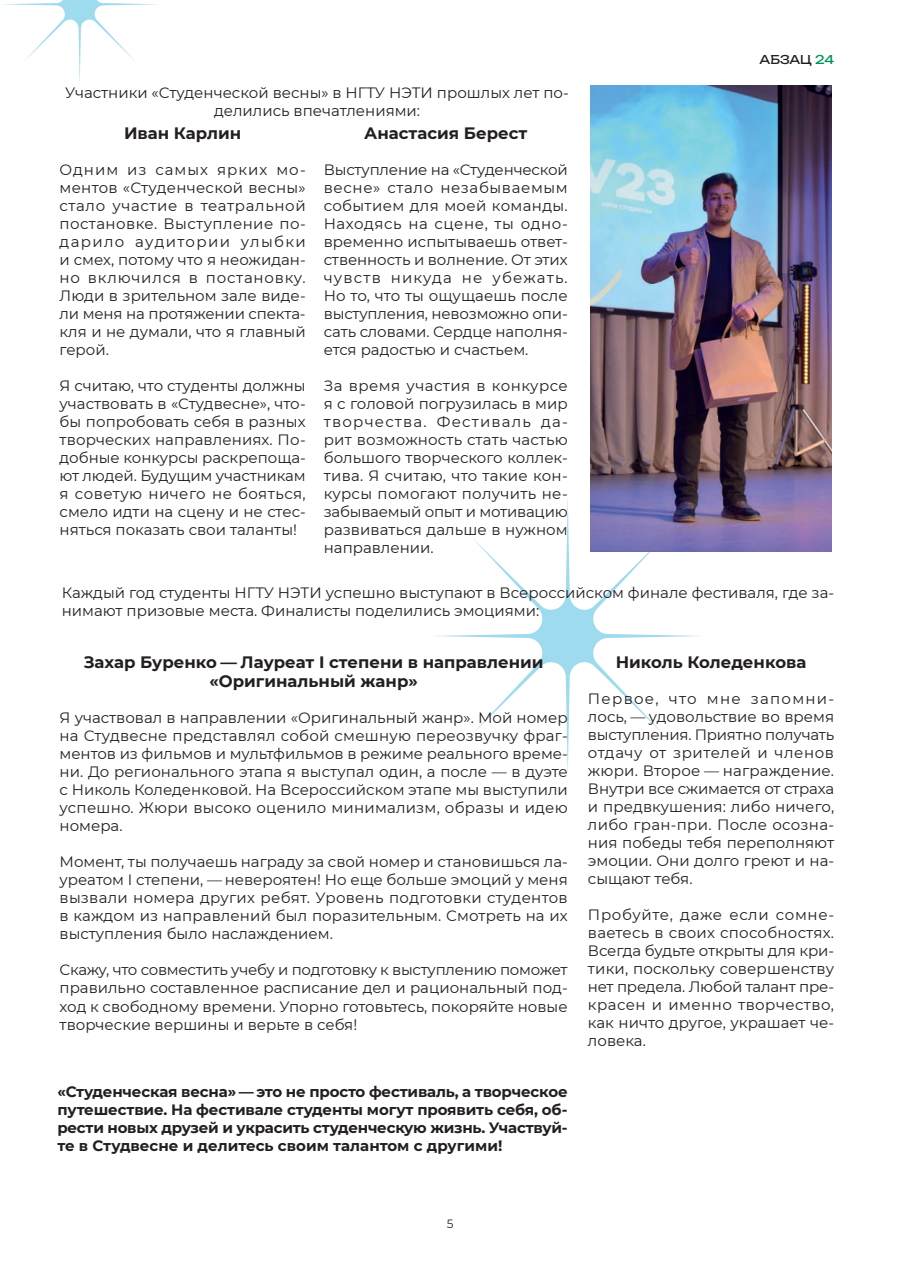
<style>
.page{position:relative;width:898px;height:1272px;background:#fff}
.page>*{position:absolute;margin:0;border:0;box-sizing:border-box;transform-origin:0 0}
.t1{font:700 16.5px/19.8px "Montserrat";color:#231f20;text-align:center}
.t2{font:15px/18px "Montserrat";color:#231f20;text-align:justify}
.t3{font:700 15px/18px "Montserrat";color:#231f20;text-align:justify}
.t4{font:12px "Unbounded";color:#231f20}
.t5{font:12px "Montserrat";color:#231f20}
.s1{color:#009258}
</style>
<div class="page">
<svg style="left:2px;top:0;width:155px;height:84px"></svg>
<svg style="left:436px;top:499px;width:263px;height:274px"></svg>
<img style="left:590px;top:85px;width:241px;height:467px">
<p class="t2" style="left:65px;top:83px;width:505px;text-align:center">Участники «Студенческой весны» в НГТУ НЭТИ прошлых лет по&shy;делились впечатлениями:</p>
<p class="t1" style="left:124px;top:123px;width:119px">Иван Карлин</p>
<p class="t2" style="left:60px;top:160px;width:248px">Одним из самых ярких мо&shy;ментов «Студенческой весны» стало участие в театральной постановке. Выступление по&shy;дарило аудитории улыбки и смех, потому что я неожидан&shy;но включился в постановку.<br>Люди в зрительном зале виде&shy;ли меня на протяжении спекта&shy;кля и не думали, что я главный герой.</p>
<p class="t2" style="left:60px;top:376px;width:248px">Я считаю, что студенты должны участвовать в «Студвесне», что&shy;бы попробовать себя в разных творческих направлениях. По&shy;добные конкурсы раскрепоща&shy;ют людей. Будущим участникам я советую ничего не бояться, смело идти на сцену и не стес&shy;няться показать свои таланты!</p>
<p class="t1" style="left:364px;top:122px;width:165px">Анастасия Берест</p>
<p class="t2" style="left:323px;top:160px;width:245px">Выступление на «Студенческой весне» стало незабываемым событием для моей команды.<br>Находясь на сцене, ты одно&shy;временно испытываешь ответ&shy;ственность и волнение. От этих чувств никуда не убежать.<br>Но то, что ты ощущаешь после выступления, невозможно опи&shy;сать словами. Сердце наполня&shy;ется радостью и счастьем.</p>
<p class="t2" style="left:323px;top:376px;width:245px">За время участия в конкурсе я с головой погрузилась в мир творчества. Фестиваль да&shy;рит возможность стать частью большого творческого коллек&shy;тива. Я считаю, что такие кон&shy;курсы помогают получить не&shy;забываемый опыт и мотивацию развиваться дальше в нужном направлении.</p>
<p class="t4" style="left:759px;top:50px;width:76px">АБЗАЦ <span class="s1">24</span></p>
<p class="t2" style="left:62px;top:583px;width:773px">Каждый год студенты НГТУ НЭТИ успешно выступают в Всероссийском финале фестиваля, где за&shy;нимают призовые места. Финалисты поделились эмоциями:</p>
<p class="t1" style="left:615px;top:651px;width:192px">Николь Коледенкова</p>
<p class="t2" style="left:587px;top:688px;width:248px">Первое, что мне запомни&shy;лось, — удовольствие во время выступления. Приятно получать отдачу от зрителей и членов жюри. Второе — награждение.<br>Внутри все сжимается от страха и предвкушения: либо ничего, либо гран-при. После осозна&shy;ния победы тебя переполняют эмоции. Они долго греют и на&shy;сыщают тебя.</p>
<p class="t2" style="left:587px;top:904px;width:248px">Пробуйте, даже если сомне&shy;ваетесь в своих способностях.<br>Всегда будьте открыты для кри&shy;тики, поскольку совершенству нет предела. Любой талант пре&shy;красен и именно творчество, как ничто другое, украшает че&shy;ловека.</p>
<p class="t1" style="left:84px;top:651px;width:461px">Захар Буренко — Лауреат I степени в направлении «Оригинальный жанр»</p>
<p class="t2" style="left:60px;top:708px;width:509px">Я участвовал в направлении «Оригинальный жанр». Мой номер на Студвесне представлял собой смешную переозвучку фраг&shy;ментов из фильмов и мультфильмов в режиме реального време&shy;ни. До регионального этапа я выступал один, а после — в дуэте с Николь Коледенковой. На Всероссийском этапе мы выступили успешно. Жюри высоко оценило минимализм, образы и идею номера.</p>
<p class="t2" style="left:60px;top:852px;width:509px">Момент, ты получаешь награду за свой номер и становишься ла&shy;уреатом I степени, — невероятен! Но еще больше эмоций у меня вызвали номера других ребят. Уровень подготовки студентов в каждом из направлений был поразительным. Смотреть на их выступления было наслаждением.</p>
<p class="t2" style="left:60px;top:960px;width:509px">Скажу, что совместить учебу и подготовку к выступлению поможет правильно составленное расписание дел и рациональный под&shy;ход к свободному времени. Упорно готовьтесь, покоряйте новые творческие вершины и верьте в себя!</p>
<p class="t3" style="left:57px;top:1082px;width:511px">«Студенческая весна» — это не просто фестиваль, а творческое путешествие. На фестивале студенты могут проявить себя, об&shy;рести новых друзей и украсить студенческую жизнь. Участвуй&shy;те в Студвесне и делитесь своим талантом с другими!</p>
<p class="t5" style="left:446px;top:1215px;width:8px">5</p>
</div>
